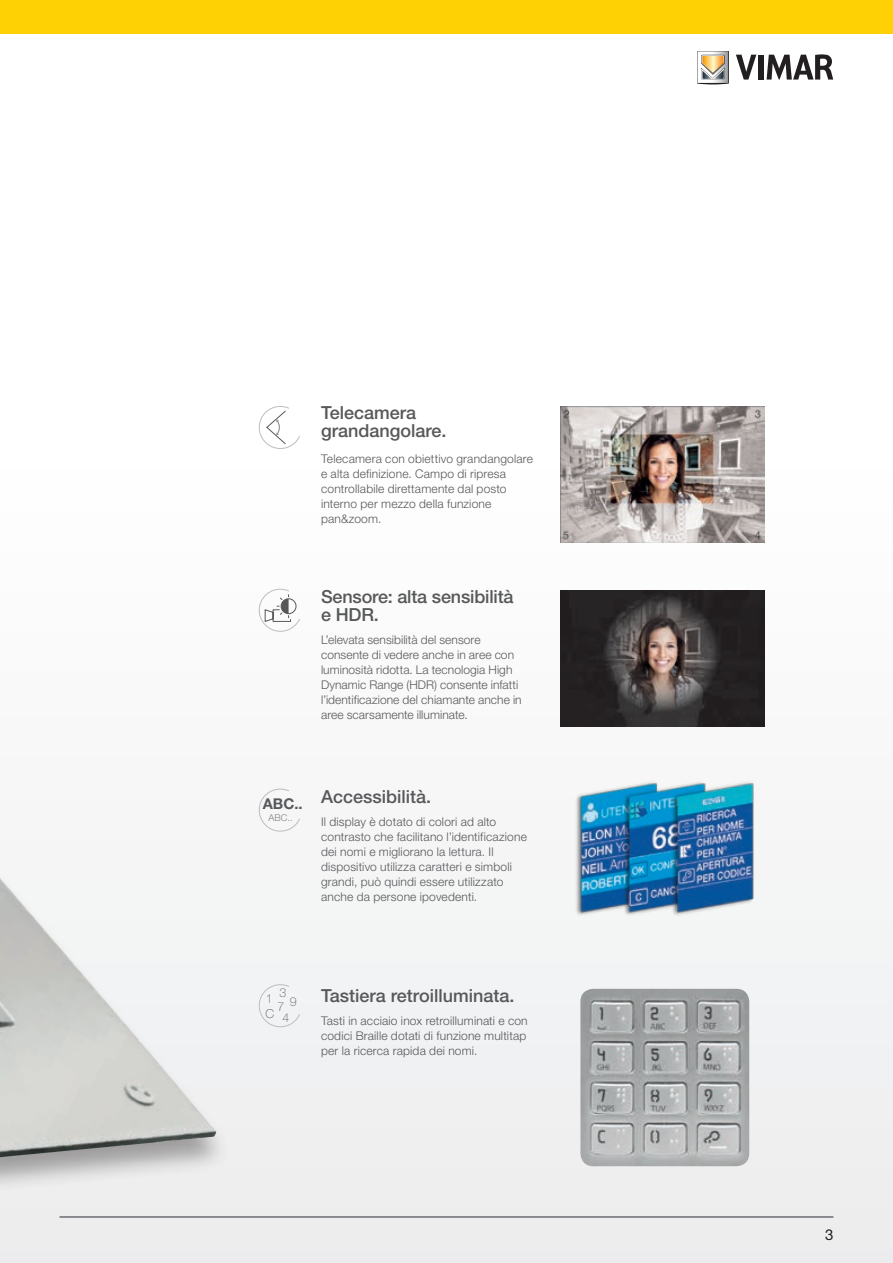
<style>
.page{position:relative;width:893px;height:1263px;background:#fff}
.page>*{position:absolute;margin:0;border:0;box-sizing:border-box;transform-origin:0 0}
.t1{font:500 18px/18px "Helvetica Neue LT Std";color:#57585a}
.t2{font:15px "Helvetica Neue LT Std";color:#231f20}
.t3{font:700 14.85px "Helvetica Neue LT Std";color:#57585a}
.t4{font:100 12.3px/22.5px "Helvetica Neue LT Std";color:#57585a;text-align:right}
.t5{font:300 12px/15px "Helvetica Neue LT Std";letter-spacing:.01em;color:#57585a}
.t6{font:300 9.45px "Helvetica Neue LT Std";color:#808285}
</style>
<div class="page">
<div style="left:0;top:0;width:893px;height:1263px;background:linear-gradient(to right,#fcfcfc,#f7f8f8)"></div>
<div style="left:0;top:0;width:893px;height:34px;background:#fed105"></div>
<svg style="left:736px;top:55px;width:20px;height:25px"></svg>
<div style="left:758px;top:55px;width:5px;height:25px;background:#231f20"></div>
<svg style="left:767px;top:54px;width:66px;height:26px"></svg>
<svg style="left:697px;top:51px;width:32px;height:33px"></svg>
<hr style="left:60px;top:1216px;width:773px;height:2px;background:#6c6d70">
<div style="left:0;top:397px;width:231px;height:815px;background:#fafafa"></div>
<img style="left:0;top:877px;width:217px;height:280px">
<img style="left:535px;top:738px;width:263px;height:219px">
<img style="left:580px;top:989px;width:169px;height:177px">
<img style="left:561px;top:407px;width:204px;height:136px">
<img style="left:561px;top:590px;width:204px;height:136px">
<svg style="left:256px;top:403px;width:44px;height:49px"></svg>
<svg style="left:256px;top:786px;width:44px;height:49px"></svg>
<svg style="left:256px;top:982px;width:44px;height:48px"></svg>
<svg style="left:256px;top:586px;width:44px;height:49px"></svg>
<h1 class="t1" style="left:321px;top:403px;width:127px">Telecamera grandangolare.</h1>
<p class="t5" style="left:321px;top:450px;width:213px">Telecamera con obiettivo grandangolare e alta definizione. Campo di ripresa controllabile direttamente dal posto interno per mezzo della funzione pan&amp;zoom.</p>
<h1 class="t1" style="left:321px;top:587px;width:194px">Sensore: alta sensibilità e HDR.</h1>
<p class="t5" style="left:321px;top:632px;width:202px">L’elevata sensibilità del sensore consente di vedere anche in aree con luminosità ridotta. La tecnologia High Dynamic Range (HDR) consente infatti l’identificazione del chiamante anche in aree scarsamente illuminate.</p>
<p class="t3" style="left:263px;top:795px;width:41px">ABC..</p>
<p class="t6" style="left:269px;top:812px;width:26px">ABC..</p>
<h1 class="t1" style="left:321px;top:787px;width:112px">Accessibilità.</h1>
<p class="t5" style="left:321px;top:814px;width:207px">Il display è dotato di colori ad alto contrasto che facilitano l’identificazione dei nomi e migliorano la lettura. Il dispositivo utilizza caratteri e simboli grandi, può quindi essere utilizzato anche da persone ipovedenti.</p>
<p class="t4" style="left:266px;top:984px;width:25px">1 3<br>4</p>
<p class="t4" style="left:290px;top:991px;width:8px">9</p>
<p class="t4" style="left:277px;top:995px;width:8px">7</p>
<p class="t4" style="left:266px;top:1002px;width:10px">C</p>
<h1 class="t1" style="left:321px;top:986px;width:195px">Tastiera retroilluminata.</h1>
<p class="t5" style="left:321px;top:1013px;width:208px;text-align:justify">Tasti in acciaio inox retroilluminati e con codici Braille dotati di funzione multitap per la ricerca rapida dei nomi.</p>
<p class="t2" style="left:825px;top:1225px;width:10px">3</p>
</div>
